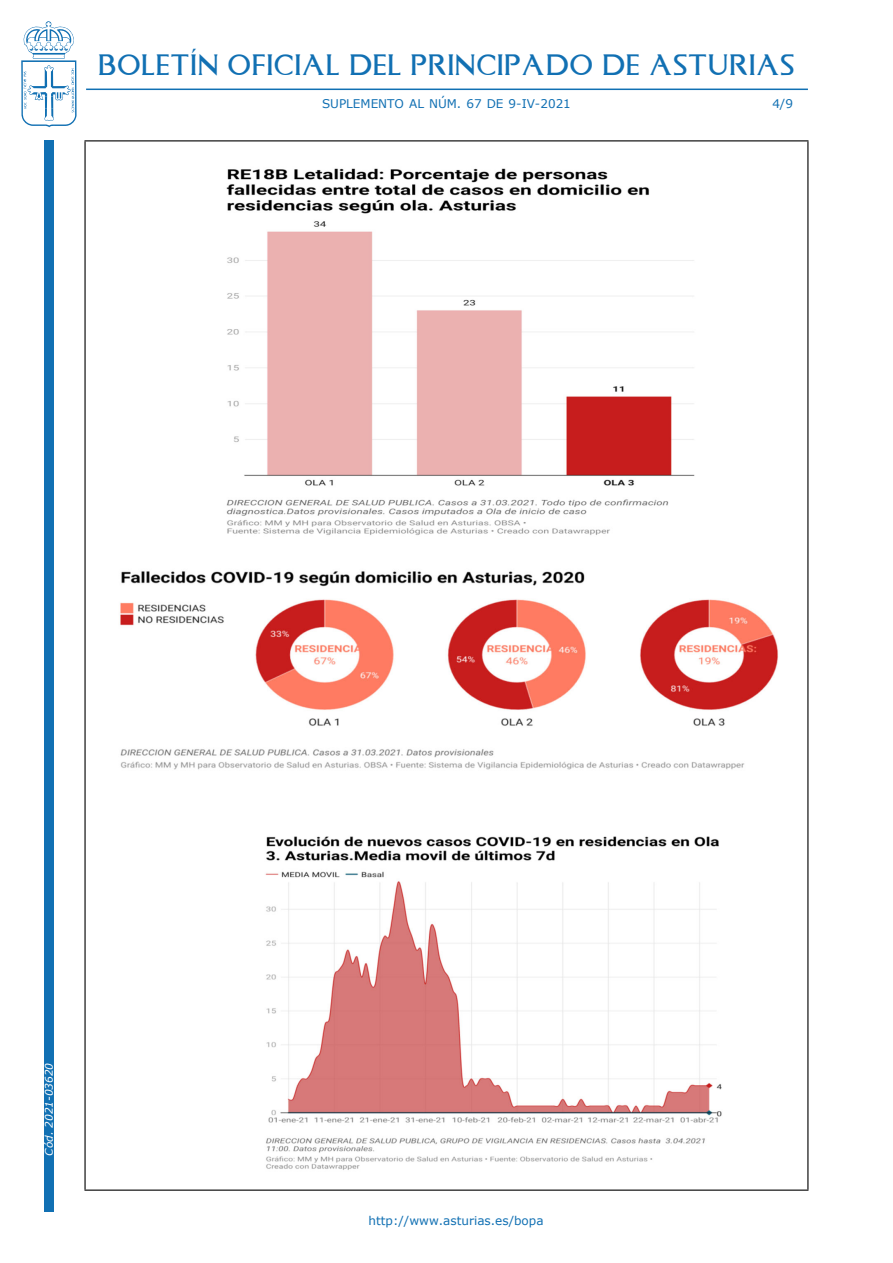
<style>
.page{position:relative;width:893px;height:1263px;background:#fff}
.page>*{position:absolute;margin:0;border:0;box-sizing:border-box;transform-origin:0 0}
.t1{font:24px "Asturica";letter-spacing:.05em;color:#1170b3}
.t2{font:12px "Verdana";color:#1170b3}
.t3{font:italic 10.5px "Verdana";color:#fff}
</style>
<div class="page">
<div style="left:44px;top:140px;width:10px;height:1072px;background:#1170b3"></div>
<svg style="left:21px;top:21px;width:56px;height:106px"></svg>
<hr style="left:86px;top:89px;width:722px;height:1px;background:#1170b3">
<hr style="left:84px;top:140px;width:724px;height:1px;background:#000">
<hr style="left:84px;top:141px;width:2px;height:1048px;background:#000">
<hr style="left:807px;top:141px;width:1px;height:1048px;background:#000">
<hr style="left:84px;top:1189px;width:724px;height:2px;background:#000">
<img style="left:226px;top:168px;width:469px;height:367px">
<img style="left:120px;top:571px;width:658px;height:199px">
<img style="left:265px;top:836px;width:457px;height:334px">
<h1 class="t1" style="left:98px;top:49px;width:697px">BOLETÍN OFICIAL DEL PRINCIPADO DE ASTURIAS</h1>
<p class="t2" style="left:322px;top:95px;width:250px">SUPLEMENTO AL n úm . 67 de 9-iv-2021</p>
<p class="t2" style="left:772px;top:95px;width:22px">4/9</p>
<p class="t3" style="left:42px;top:1155px;width:94px;rotate:-90deg">Cód. 2021-03620</p>
<p class="t2" style="left:369px;top:1212px;width:177px">http://www.asturias.es/bopa</p>
</div>
